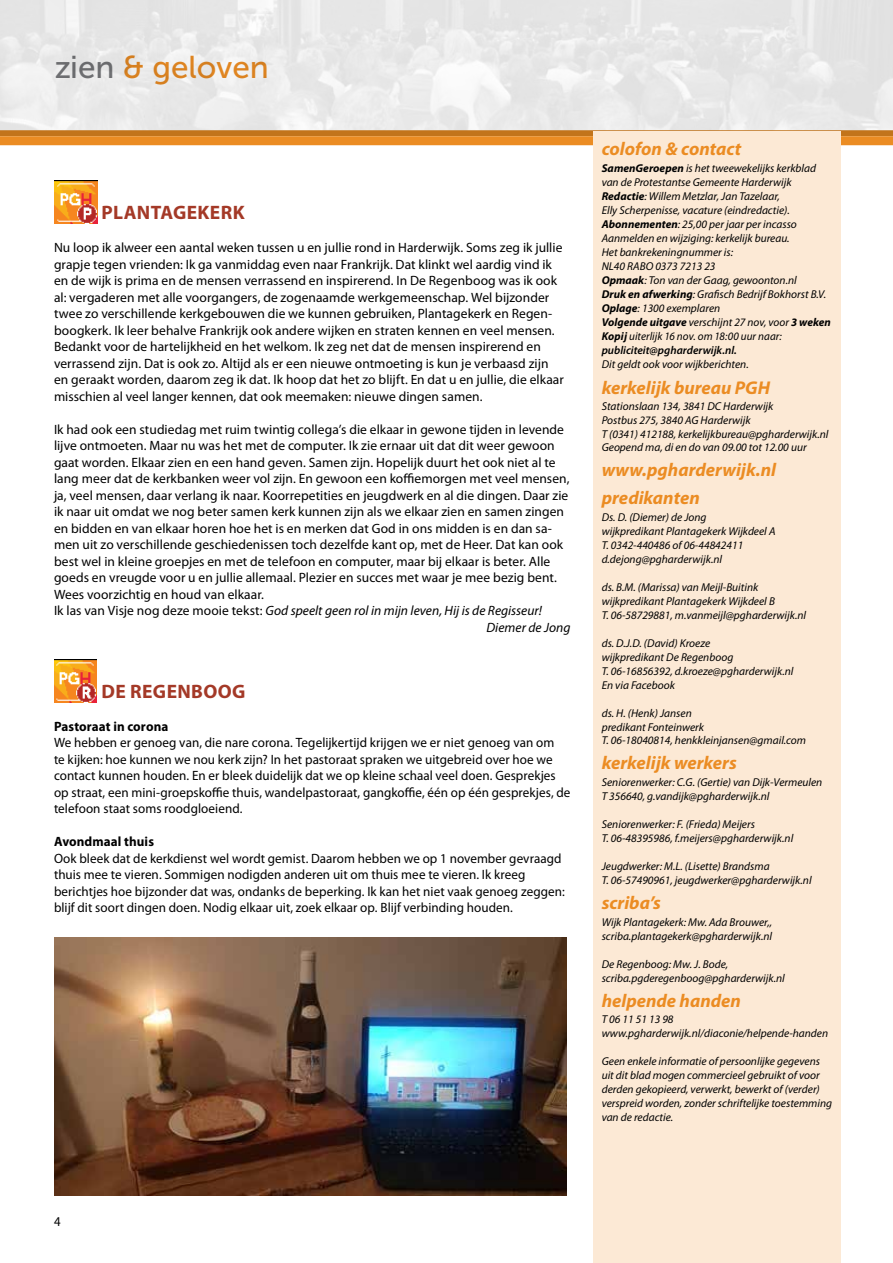
<style>
.page{position:relative;width:893px;height:1263px;background:#fff}
.page>*{position:absolute;margin:0;border:0;box-sizing:border-box;transform-origin:0 0}
.t1{font:31.5px "Museo Sans 500";color:#eb8c23}
.t2{font:700 19.5px "Myriad Pro";letter-spacing:.02em;color:#a43927}
.t3{font:italic 700 18.6px/27.9px "Myriad Pro";color:#eb8c23}
.t4{font:13.5px/16.5px "Myriad Pro";letter-spacing:.005em;color:#000}
.t5{font:italic 13.5px "Myriad Pro";letter-spacing:.005em;color:#000}
.t6{font:700 13.5px "Myriad Pro";color:#000}
.t7{font:13.5px "Myriad Pro";letter-spacing:.005em;color:#000;scale:.95 1}
.t8{font:italic 11.4px/14px "Myriad Pro";color:#000}
.s1{color:#77787b}
.s2{font-style:normal}
.s3{font-weight:700}
.s4{font-weight:600}
</style>
<div class="page">
<img style="left:54px;top:938px;width:512px;height:258px">
<div style="left:0;top:130px;width:893px;height:6px;background:#c2741b"></div>
<div style="left:0;top:136px;width:893px;height:9px;background:#eb8c23"></div>
<div style="left:593px;top:132px;width:248px;height:1131px;background:#fce9d5"></div>
<img style="left:54px;top:180px;width:43px;height:44px">
<img style="left:54px;top:659px;width:43px;height:43px">
<h1 class="t1" style="left:54px;top:50px;width:216px"><span class="s1">zien</span> &amp; geloven</h1>
<h2 class="t2" style="left:102px;top:200px;width:145px">plantagekerk</h2>
<p class="t4" style="left:54px;top:239px;width:511px">Nu loop ik alweer een aantal weken tussen u en jullie rond in Harderwijk. Soms zeg ik jullie grapje tegen vrienden: Ik ga vanmiddag even naar Frankrijk. Dat klinkt wel aardig vind ik en de wijk is prima en de mensen verrassend en inspirerend. In De Regenboog was ik ook al: vergaderen met alle voorgangers, de zogenaamde werkgemeenschap. Wel bijzonder twee zo verschillende kerkgebouwen die we kunnen gebruiken, Plantagekerk en Regen&shy;boogkerk. Ik leer behalve Frankrijk ook andere wijken en straten kennen en veel mensen.<br>Bedankt voor de hartelijkheid en het welkom. Ik zeg net dat de mensen inspirerend en verrassend zijn. Dat is ook zo. Altijd als er een nieuwe ontmoeting is kun je verbaasd zijn en geraakt worden, daarom zeg ik dat. Ik hoop dat het zo blijft. En dat u en jullie, die elkaar misschien al veel langer kennen, dat ook meemaken: nieuwe dingen samen.</p>
<p class="t4" style="left:54px;top:420px;width:512px">Ik had ook een studiedag met ruim twintig collega’s die elkaar in gewone tijden in levende</p>
<p class="t4" style="left:54px;top:437px;width:502px">lijve ontmoeten. Maar nu was het met de computer. Ik zie ernaar uit dat dit weer gewoon</p>
<p class="t4" style="left:54px;top:453px;width:503px">gaat worden. Elkaar zien en een hand geven. Samen zijn. Hopelijk duurt het ook niet al te</p>
<p class="t4" style="left:54px;top:470px;width:517px">lang meer dat de kerkbanken weer vol zijn. En gewoon een koffiemorgen met veel mensen,</p>
<p class="t4" style="left:54px;top:486px;width:516px">ja, veel mensen, daar verlang ik naar. Koorrepetities en jeugdwerk en al die dingen. Daar zie</p>
<p class="t4" style="left:54px;top:503px;width:512px">ik naar uit omdat we nog beter samen kerk kunnen zijn als we elkaar zien en samen zingen</p>
<p class="t4" style="left:54px;top:519px;width:499px">en bidden en van elkaar horen hoe het is en merken dat God in ons midden is en dan sa-</p>
<p class="t4" style="left:54px;top:536px;width:511px">men uit zo verschillende geschiedenissen toch dezelfde kant op, met de Heer. Dat kan ook</p>
<p class="t4" style="left:54px;top:552px;width:498px">best wel in kleine groepjes en met de telefoon en computer, maar bij elkaar is beter. Alle</p>
<p class="t4" style="left:54px;top:569px;width:504px">goeds en vreugde voor u en jullie allemaal. Plezier en succes met waar je mee bezig bent.</p>
<p class="t4" style="left:54px;top:585px;width:212px">Wees voorzichtig en houd van elkaar.</p>
<p class="t5" style="left:54px;top:602px;width:489px"><span class="s2">Ik las van Visje nog deze mooie tekst:</span> God speelt geen rol in mijn leven, Hij is de Regisseur!</p>
<p class="t5" style="left:486px;top:619px;width:86px">Diemer de Jong</p>
<h2 class="t2" style="left:102px;top:678px;width:144px">de regenboog</h2>
<p class="t6" style="left:54px;top:717px;width:116px">Pastoraat in corona</p>
<p class="t4" style="left:54px;top:734px;width:518px">We hebben er genoeg van, die nare corona. Tegelijkertijd krijgen we er niet genoeg van om<br>te kijken: hoe kunnen we nou kerk zijn? In het pastoraat spraken we uitgebreid over hoe we contact kunnen houden. En er bleek duidelijk dat we op kleine schaal veel doen. Gesprekjes op straat, een mini-groepskoffie thuis, wandelpastoraat, gangkoffie, één op één gesprekjes, de telefoon staat soms roodgloeiend.</p>
<p class="t6" style="left:54px;top:833px;width:102px">Avondmaal thuis</p>
<p class="t4" style="left:54px;top:849px;width:512px">Ook bleek dat de kerkdienst wel wordt gemist. Daarom hebben we op 1 november gevraagd thuis mee te vieren. Sommigen nodigden anderen uit om thuis mee te vieren. Ik kreeg berichtjes hoe bijzonder dat was, ondanks de beperking. Ik kan het niet vaak genoeg zeggen: blijf dit soort dingen doen. Nodig elkaar uit, zoek elkaar op. Blijf verbinding houden.</p>
<h3 class="t3" style="left:602px;top:135px;width:141px">colofon &amp; contact</h3>
<p class="t8" style="left:602px;top:161px;width:231px"><span class="s3">SamenGeroepen</span> is het tweewekelijks kerkblad van de Protestantse Gemeente Harderwijk <span class="s3">Redactie</span>: Willem Metzlar, Jan Tazelaar,<br>Elly Scherpenisse, vacature (eindredactie).<br><span class="s3">Abonnementen</span>: 25,00 per jaar per incasso Aanmelden en wijziging: kerkelijk bureau.<br>Het bankrekeningnummer is:<br>NL40 RABO 0373 7213 23<br><span class="s3">Opmaak</span>: Ton van der Gaag, gewoonton.nl<br><span class="s3">Druk en afwerking</span>: Grafisch Bedrijf Bokhorst B.V.<br><span class="s3">Oplage</span>: 1300 exemplaren<br><span class="s3">Volgende uitgave</span> verschijnt 27 nov, voor <span class="s3">3 weken Kopij</span> uiterlijk 16 nov. om 18:00 uur naar: <span class="s4">publiciteit@pgharderwijk.nl.</span></p>
<p class="t8" style="left:602px;top:357px;width:149px">Dit geldt ook voor wijkberichten.</p>
<h3 class="t3" style="left:602px;top:373px;width:170px">kerkelijk bureau PGH</h3>
<p class="t8" style="left:602px;top:399px;width:228px">Stationslaan 134, 3841 DC Harderwijk<br>Postbus 275, 3840 AG Harderwijk<br>T (0341) 412188, kerkelijkbureau@pgharderwijk.nl Geopend ma, di en do van 09.00 tot 12.00 uur</p>
<h3 class="t3" style="left:602px;top:456px;width:176px">www.pgharderwijk.nl predikanten</h3>
<p class="t8" style="left:602px;top:510px;width:175px">Ds. D. (Diemer) de Jong<br>wijkpredikant Plantagekerk Wijkdeel A<br>T. 0342-440486 of 06-44842411 d.dejong@pgharderwijk.nl</p>
<p class="t8" style="left:602px;top:580px;width:206px">ds. B.M. (Marissa) van Meijl-Buitink wijkpredikant Plantagekerk Wijkdeel B<br>T. 06-58729881, m.vanmeijl@pgharderwijk.nl</p>
<p class="t8" style="left:602px;top:636px;width:193px">ds. D.J.D. (David) Kroeze<br>wijkpredikant De Regenboog<br>T. 06-16856392, d.kroeze@pgharderwijk.nl<br>En via Facebook</p>
<p class="t8" style="left:602px;top:705px;width:206px">ds. H. (Henk) Jansen<br>predikant Fonteinwerk<br>T. 06-18040814, henkkleinjansen@gmail.com</p>
<h3 class="t3" style="left:602px;top:748px;width:137px">kerkelijk werkers</h3>
<p class="t8" style="left:602px;top:775px;width:222px">Seniorenwerker: C.G. (Gertie) van Dijk-Vermeulen<br>T 356640, g.vandijk@pgharderwijk.nl</p>
<p class="t8" style="left:602px;top:817px;width:193px">Seniorenwerker: F. (Frieda) Meijers<br>T. 06-48395986, f.meijers@pgharderwijk.nl</p>
<p class="t8" style="left:602px;top:859px;width:211px">Jeugdwerker: M.L. (Lisette) Brandsma<br>T. 06-57490961, jeugdwerker@pgharderwijk.nl</p>
<h3 class="t3" style="left:602px;top:888px;width:61px">scriba’s</h3>
<p class="t8" style="left:602px;top:915px;width:172px">Wijk Plantagekerk: Mw. Ada Brouwer,, scriba.plantagekerk@pgharderwijk.nl</p>
<p class="t8" style="left:602px;top:957px;width:185px">De Regenboog: Mw. J. Bode, scriba.pgderegenboog@pgharderwijk.nl</p>
<h3 class="t3" style="left:602px;top:986px;width:141px">helpende handen</h3>
<p class="t8" style="left:602px;top:1012px;width:228px">T 06 11 51 13 98 www.pgharderwijk.nl/diaconie/helpende-handen</p>
<p class="t8" style="left:602px;top:1054px;width:232px">Geen enkele informatie of persoonlijke gegevens uit dit blad mogen commercieel gebruikt of voor derden gekopieerd, verwerkt, bewerkt of (verder) verspreid worden, zonder schriftelijke toestemming van de redactie.</p>
<p class="t7" style="left:54px;top:1213px;width:8px">4</p>
</div>
